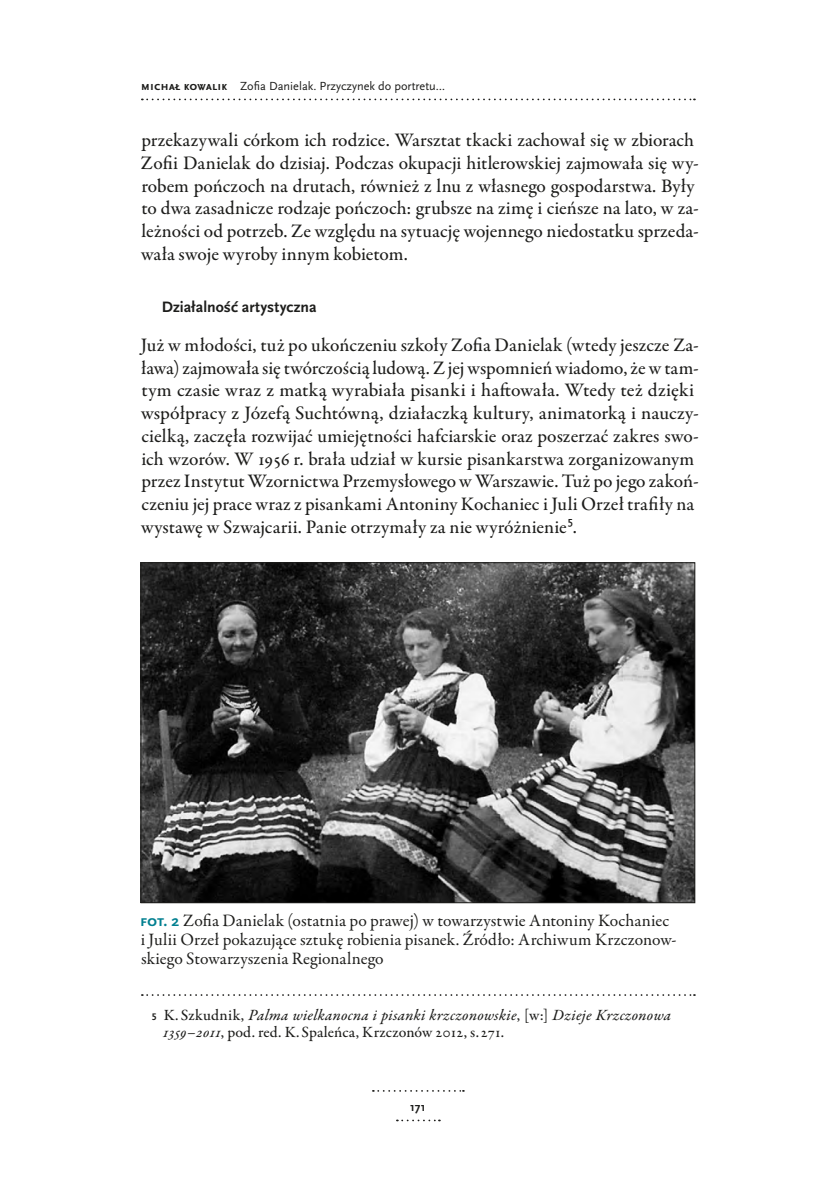
<style>
.page{position:relative;width:834px;height:1191px;background:#fff}
.page>*{position:absolute;margin:0;border:0;box-sizing:border-box;transform-origin:0 0}
.t1{font:500 19.25px/22.8px "Garamond Premr Pro";letter-spacing:.005em;color:#1d1d1b}
.t2{font:17.5px/19.2px "Garamond Premr Pro";letter-spacing:.005em;color:#1d1d1b}
.t3{font:15.75px "Garamond Premr Pro Med It";letter-spacing:.015em;color:#1d1d1b}
.t4{font:500 15.75px "Garamond Premr Pro";letter-spacing:.005em;color:#1d1d1b}
.t5{font:700 15.75px "Scala Sans Pro";color:#1d1d1b}
.t6{font:12.25px "Scala Sans Pro";color:#1d1d1b}
.t7{font:700 12.25px "Scala Sans Pro";color:#1d1d1b}
.s1{font-weight:700}
.s2{font-family:"Scala Sans Pro";font-weight:400;font-size:16.62px}
.s3{font-family:"Scala Sans Pro";font-weight:700;font-size:15.75px;color:#007f90}
.s4{font-family:"Scala Sans Pro";font-weight:700;font-size:9.97px}
.s5{font-family:"Garamond Premr Pro";font-weight:500}
.s6{font-family:"Garamond Premr Pro Med It";font-weight:400}
</style>
<div class="page">
<svg style="left:373px;top:1090px;width:91px;height:1px"></svg>
<svg style="left:397px;top:1119px;width:43px;height:2px"></svg>
<svg style="left:142px;top:99px;width:552px;height:1px"></svg>
<svg style="left:142px;top:994px;width:552px;height:2px"></svg>
<img style="left:143px;top:564px;width:549px;height:337px">
<p class="t7" style="left:141px;top:79px;width:8px">MICHAŁ</p>
<p class="t7" style="left:183px;top:79px;width:10px">KOWA</p>
<p class="t6" style="left:212px;top:79px;width:234px"><span class="s1">LI K</span> Zofia Danielak. Przyczynek do portretu…</p>
<p class="t1" style="left:141px;top:129px;width:559px">przekazywali córkom ich rodzice. Warsztat tkacki zachował się w zbiorach Zofii Danielak do dzisiaj. Podczas okupacji hitlerowskiej zajmowała się wy&shy;robem pończoch na drutach, również z lnu z własnego gospodarstwa. Były to dwa zasadnicze rodzaje pończoch: grubsze na zimę i cieńsze na lato, w za&shy;leżności od potrzeb. Ze względu na sytuację wojennego niedostatku sprzeda&shy;wała swoje wyroby innym kobietom.</p>
<p class="t5" style="left:162px;top:298px;width:156px">Działalność artystyczna</p>
<p class="t1" style="left:141px;top:334px;width:559px">Już w młodości, tuż po ukończeniu szkoły Zofia Danielak (wtedy jeszcze Za&shy;ława) zajmowała się twórczością ludową. Z jej wspomnień wiadomo, że w tam&shy;tym czasie wraz z matką wyrabiała pisanki i haftowała. Wtedy też dzięki współpracy z Józefą Suchtówną, działaczką kultury, animatorką i nauczy&shy;cielką, zaczęła rozwijać umiejętności hafciarskie oraz poszerzać zakres swo&shy;ich wzorów. W 1956 r. brała udział w kursie pisankarstwa zorganizowanym przez Instytut Wzornictwa Przemysłowego w Warszawie. Tuż po jego zakoń&shy;czeniu jej prace wraz z pisankami Antoniny Kochaniec i Juli Orzeł trafiły na wystawę w Szwajcarii. Panie otrzymały za nie wyróżnienie<span class="s2">5</span>.</p>
<p class="t2" style="left:140px;top:911px;width:538px"><span class="s3">Fot. 2</span> Zofia Danielak (ostatnia po prawej) w towarzystwie Antoniny Kochaniec i Julii Orzeł pokazujące sztukę robienia pisanek. Źródło: Archiwum Krzczonow&shy;skiego Stowarzyszenia Regionalnego</p>
<p class="t3" style="left:152px;top:1004px;width:520px"><span class="s4">5</span> <span class="s5">K. Szkudnik,</span> Palma wielkanocna i pisanki krzczonowskie<span class="s5">, [w:]</span> Dzieje Krzczonowa</p>
<p class="t4" style="left:163px;top:1022px;width:342px"><span class="s6">1359–2011</span>, pod. red. K. Spaleńca, Krzczonów 2012, s. 271.</p>
<p class="t7" style="left:410px;top:1099px;width:17px">171</p>
</div>
